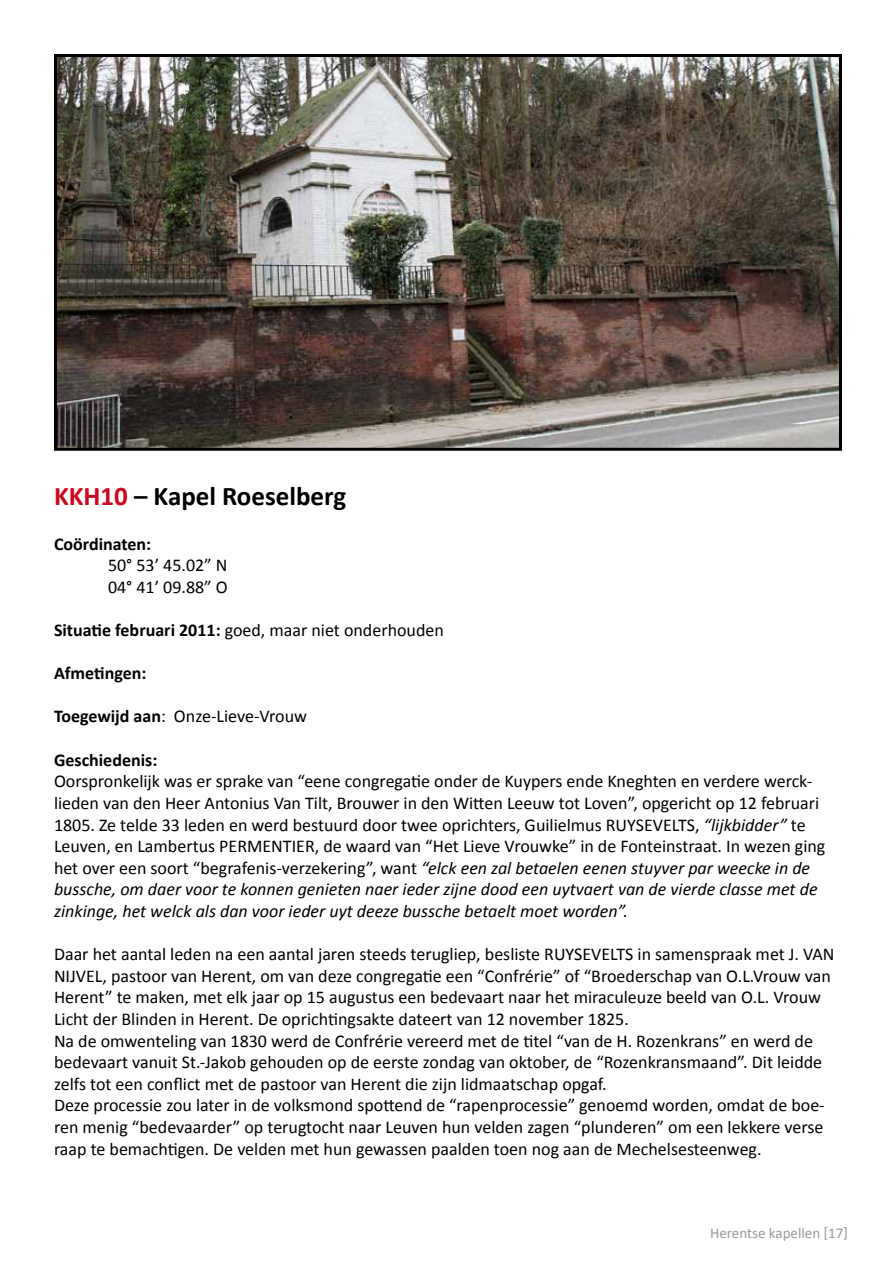
<style>
.page{position:relative;width:893px;height:1263px;background:#fff}
.page>*{position:absolute;margin:0;border:0;box-sizing:border-box;transform-origin:0 0}
.t1{font:700 27px "Calibri";color:#000}
.t2{font:18px/21.6px "Calibri";color:#000}
.t3{font:700 18px "Calibri";color:#000}
.t4{font:15px "Calibri";color:#98999b}
.s1{color:#cd071e}
.s2{font-weight:700}
.s3{font-style:italic}
</style>
<div class="page">
<img style="left:58px;top:58px;width:780px;height:389px">
<div style="left:54px;top:54px;width:788px;height:397px;border:3px solid #000"></div>
<h1 class="t1" style="left:54px;top:479px;width:294px"><span class="s1">KKH10</span> – Kapel Roeselberg</h1>
<p class="t3" style="left:54px;top:532px;width:99px">Coördinaten:</p>
<p class="t2" style="left:108px;top:554px;width:121px">50° 53’ 45.02” N<br>04° 41’ 09.88” O</p>
<p class="t2" style="left:54px;top:618px;width:391px"><span class="s2">Situatie februari 2011:</span> goed, maar niet onderhouden</p>
<p class="t3" style="left:54px;top:662px;width:94px">Afmetingen:</p>
<p class="t2" style="left:54px;top:705px;width:255px"><span class="s2">Toegewijd aan</span>: Onze-Lieve-Vrouw</p>
<p class="t3" style="left:54px;top:748px;width:105px">Geschiedenis:</p>
<p class="t2" style="left:54px;top:770px;width:773px">Oorspronkelijk was er sprake van “eene congregatie onder de Kuypers ende Kneghten en verdere werck&shy;lieden van den Heer Antonius Van Tilt, Brouwer in den Witten Leeuw tot Loven”, opgericht op 12 februari 1805. Ze telde 33 leden en werd bestuurd door twee oprichters, Guilielmus RUYSEVELTS, <span class="s3">“lijkbidder”</span> te Leuven, en Lambertus PERMENTIER, de waard van “Het Lieve Vrouwke” in de Fonteinstraat. In wezen ging het over een soort “begrafenis-verzekering”, want <span class="s3">“elck een zal betaelen eenen stuyver par weecke in de bussche, om daer voor te konnen genieten naer ieder zijne dood een uytvaert van de vierde classe met de zinkinge, het welck als dan voor ieder uyt deeze bussche betaelt moet worden”.</span></p>
<p class="t2" style="left:54px;top:942px;width:782px">Daar het aantal leden na een aantal jaren steeds terugliep, besliste RUYSEVELTS in samenspraak met J. VAN NIJVEL, pastoor van Herent, om van deze congregatie een “Confrérie” of “Broederschap van O.L.Vrouw van Herent” te maken, met elk jaar op 15 augustus een bedevaart naar het miraculeuze beeld van O.L. Vrouw Licht der Blinden in Herent. De oprichtingsakte dateert van 12 november 1825.<br>Na de omwenteling van 1830 werd de Confrérie vereerd met de titel “van de H. Rozenkrans” en werd de bedevaart vanuit St.-Jakob gehouden op de eerste zondag van oktober, de “Rozenkransmaand”. Dit leidde zelfs tot een conflict met de pastoor van Herent die zijn lidmaatschap opgaf.<br>Deze processie zou later in de volksmond spottend de “rapenprocessie” genoemd worden, omdat de boe&shy;ren menig “bedevaarder” op terugtocht naar Leuven hun velden zagen “plunderen” om een lekkere verse raap te bemachtigen. De velden met hun gewassen paalden toen nog aan de Mechelsesteenweg.</p>
<p class="t4" style="left:710px;top:1224px;width:139px">Herentse kapellen [17]</p>
</div>
